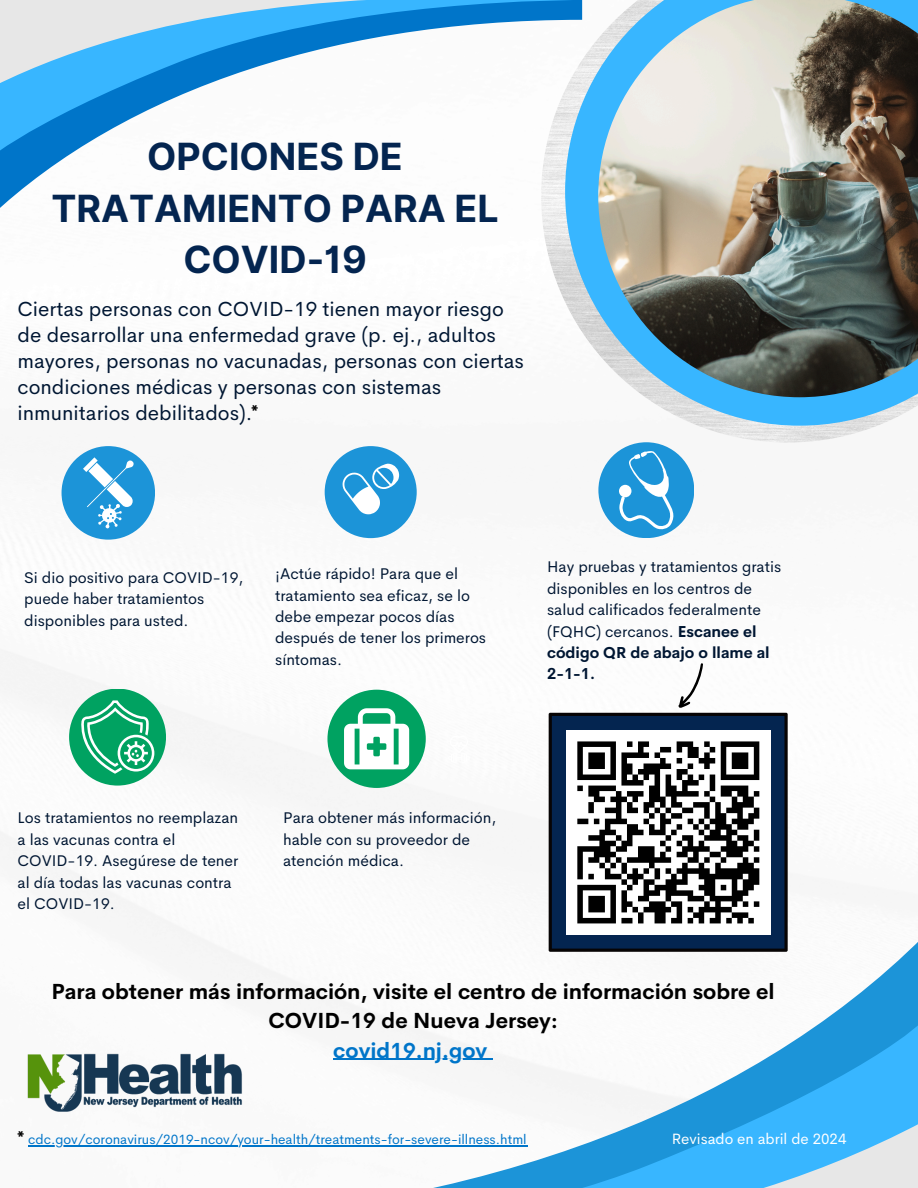
<style>
.page{position:relative;width:918px;height:1188px;background:#fff}
.page>*{position:absolute;margin:0;border:0;box-sizing:border-box;transform-origin:0 0}
.t1{font:700 37.5px/51.8px "Inter";color:#042550;text-align:center}
.t2{font:700 21.45px/29.2px "Cerebri Sans";color:#000;text-align:center}
.t3{font:700 21.45px "Cerebri Sans";color:#0075c9}
.t4{font:20.55px/25.8px "Cerebri Sans";color:#001632}
.t5{font:15.6px/21.3px "Cerebri Sans";color:#001632}
.t6{font:15px "Cerebri Sans";color:#fff}
.t7{font:800 14.7px "Sarabun";color:#000}
.t8{font:13.5px "Cerebri Sans";color:#0075c9}
.s1{font-weight:700}
</style>
<div class="page">
<img style="left:0;top:443px;width:848px;height:703px">
<svg style="left:0;top:168px;width:50px;height:40px"></svg>
<svg style="left:0;top:128px;width:113px;height:40px;fill:#0075c9"></svg>
<svg style="left:0;top:0;width:541px;height:128px"></svg>
<img style="left:541px;top:0;width:336px;height:443px">
<svg style="left:565px;top:0;width:353px;height:426px"></svg>
<img style="left:598px;top:0;width:320px;height:397px">
<svg style="left:448px;top:736px;width:22px;height:27px"></svg>
<svg style="left:92px;top:936px;width:826px;height:84px"></svg>
<svg style="left:92px;top:1020px;width:826px;height:55px"></svg>
<svg style="left:92px;top:1075px;width:826px;height:113px"></svg>
<div style="left:325px;top:446px;width:92px;height:92px;background:#1c94d8;border-radius:50%"></div>
<svg style="left:342px;top:464px;width:57px;height:50px"></svg>
<div style="left:62px;top:446px;width:93px;height:94px;background:#1c94d8;border-radius:50%"></div>
<svg style="left:83px;top:457px;width:50px;height:71px"></svg>
<div style="left:598px;top:442px;width:96px;height:96px;background:#1c94d8;border-radius:50%"></div>
<svg style="left:619px;top:451px;width:57px;height:80px"></svg>
<svg style="left:549px;top:713px;width:238px;height:238px;background:#0b2547"></svg>
<div style="left:566px;top:730px;width:204px;height:204px;background:#fff"></div>
<svg style="left:577px;top:741px;width:183px;height:183px"></svg>
<div style="left:69px;top:689px;width:97px;height:97px;background:#00a261;border-radius:50%"></div>
<svg style="left:81px;top:700px;width:73px;height:74px"></svg>
<svg style="left:679px;top:663px;width:24px;height:46px"></svg>
<div style="left:327px;top:690px;width:99px;height:98px;background:#00a261;border-radius:50%"></div>
<svg style="left:344px;top:708px;width:65px;height:61px"></svg>
<img style="left:18px;top:1043px;width:234px;height:73px">
<hr style="left:333px;top:1059px;width:154px;height:1px;background:#0075c9">
<hr style="left:28px;top:1146px;width:499px;height:1px;background:#0075c9">
<p class="t1" style="left:51px;top:130px;width:449px">OPCIONES DE<br>TRATAMIENTO PARA EL<br>COVID-19</p>
<h1 class="t4" style="left:18px;top:296px;width:508px">Ciertas personas con COVID-19 tienen mayor riesgo de desarrollar una enfermedad grave (p. ej., adultos mayores, personas no vacunadas, personas con ciertas condiciones médicas y personas con sistemas inmunitarios debilitados).</h1>
<p class="t7" style="left:251px;top:400px;width:8px">*</p>
<h3 class="t5" style="left:24px;top:567px;width:221px">Si dio positivo para COVID-19, puede haber tratamientos disponibles para usted.</h3>
<p class="t5" style="left:275px;top:563px;width:213px">¡Actúe rápido! Para que el tratamiento sea eficaz, se lo debe empezar pocos días después de tener los primeros síntomas.</p>
<p class="t5" style="left:547px;top:556px;width:236px">Hay pruebas y tratamientos gratis disponibles en los centros de salud calificados federalmente (FQHC) cercanos. <span class="s1">Escanee el código QR de abajo o llame al<br>2-1-1.</span></p>
<p class="t5" style="left:18px;top:807px;width:222px">Los tratamientos no reemplazan a las vacunas contra el<br>COVID-19. Asegúrese de tener al día todas las vacunas contra el COVID-19.</p>
<p class="t5" style="left:283px;top:807px;width:215px">Para obtener más información, hable con su proveedor de atención médica.</p>
<h4 class="t2" style="left:51px;top:977px;width:725px">Para obtener más información, visite el centro de información sobre el<br>COVID-19 de Nueva Jersey:</h4>
<h4 class="t3" style="left:333px;top:1036px;width:156px">covid19.nj.gov</h4>
<h4 class="t7" style="left:18px;top:1126px;width:8px">*</h4>
<p class="t8" style="left:28px;top:1131px;width:500px">cdc.gov/coronavirus/2019-ncov/your-health/treatments-for-severe-illness.html</p>
<p class="t6" style="left:672px;top:1129px;width:176px">Revisado en abril de 2024</p>
</div>
